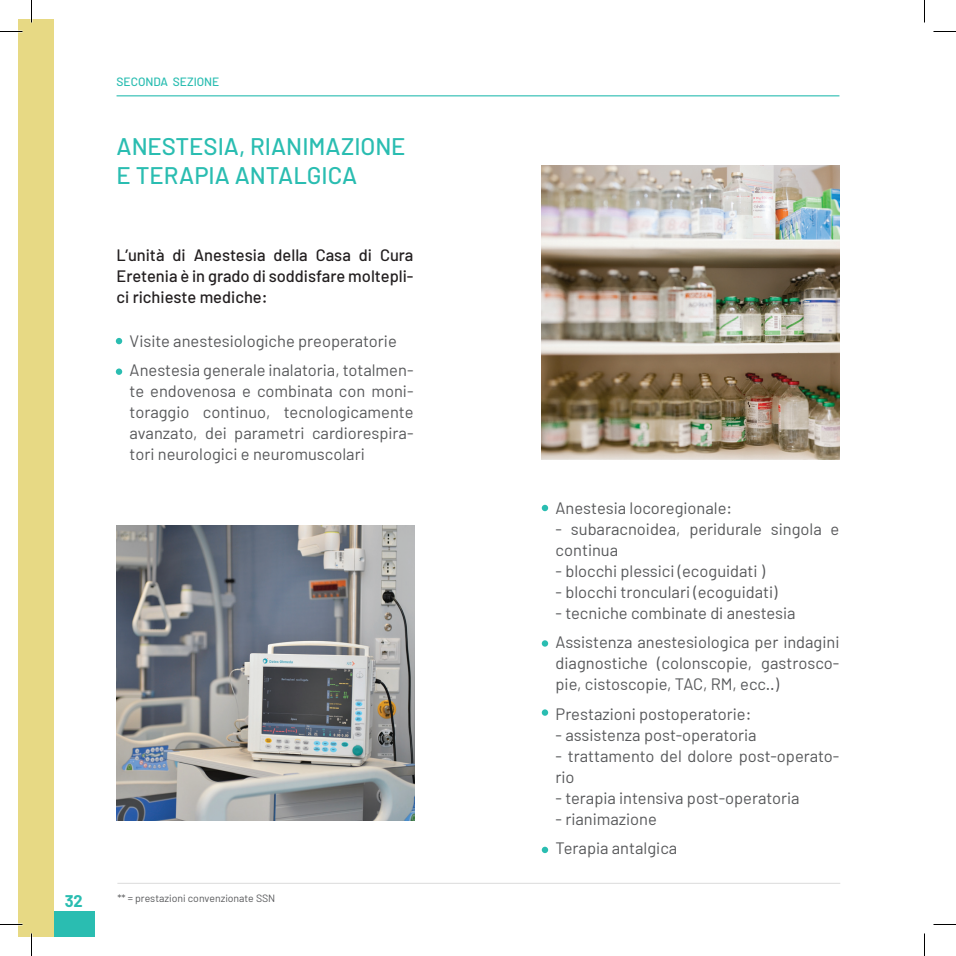
<style>
.page{position:relative;width:956px;height:956px;background:#fff}
.page>*{position:absolute;margin:0;border:0;box-sizing:border-box;transform-origin:0 0}
.t1{font:500 24px "Barlow";color:#2abdb1}
.t2{font:16.5px/21px "Barlow";color:#57585a;text-align:justify}
.t3{font:500 16.5px/21px "Barlow";color:#231f20;text-align:justify}
.t4{font:700 16.5px "Barlow";color:#2abdb1}
.t5{font:500 12px "Barlow";color:#2abdb1}
.t6{font:10.5px "Barlow";color:#57585a}
</style>
<div class="page">
<div style="left:52px;top:912px;width:43px;height:25px;background:#2abdb1"></div>
<div style="left:19px;top:19px;width:35px;height:917px;background:#e7d984"></div>
<hr style="left:117px;top:95px;width:722px;height:1px;background:#2abdb1">
<div style="left:116px;top:368px;width:6px;height:7px;background:#2abdb1;border-radius:50%"></div>
<div style="left:542px;top:640px;width:6px;height:7px;background:#2abdb1;border-radius:50%"></div>
<svg style="left:542px;top:847px;width:6px;height:6px"></svg>
<div style="left:542px;top:709px;width:6px;height:7px;background:#2abdb1;border-radius:50%"></div>
<svg style="left:116px;top:338px;width:6px;height:6px"></svg>
<svg style="left:542px;top:505px;width:6px;height:6px"></svg>
<hr style="left:117px;top:883px;width:723px;height:1px;background:#57585a">
<img style="left:117px;top:526px;width:297px;height:294px">
<img style="left:542px;top:165px;width:297px;height:295px">
<hr style="left:0;top:923px;width:22px;height:2px;background:#fff">
<svg style="left:0;top:31px;width:22px;height:1px"></svg>
<svg style="left:933px;top:31px;width:23px;height:1px"></svg>
<svg style="left:0;top:924px;width:22px;height:1px"></svg>
<svg style="left:933px;top:924px;width:23px;height:1px"></svg>
<svg style="left:31px;top:0;width:1px;height:23px"></svg>
<svg style="left:31px;top:933px;width:1px;height:23px"></svg>
<svg style="left:924px;top:0;width:1px;height:23px"></svg>
<svg style="left:924px;top:933px;width:1px;height:23px"></svg>
<p class="t5" style="left:117px;top:74px;width:104px">SECONDA SEZIONE</p>
<p class="t1" style="left:117px;top:131px;width:291px">ANESTESIA, RIANIMAZIONE</p>
<p class="t1" style="left:117px;top:160px;width:242px">E TERAPIA ANTALGICA</p>
<p class="t3" style="left:117px;top:244px;width:298px">L’unità di Anestesia della Casa di Cura Eretenia è in grado di soddisfare moltepli&shy;ci richieste mediche:</p>
<p class="t2" style="left:130px;top:330px;width:269px">Visite anestesiologiche preoperatorie</p>
<p class="t2" style="left:130px;top:360px;width:285px">Anestesia generale inalatoria, totalmen&shy;te endovenosa e combinata con moni&shy;toraggio continuo, tecnologicamente avanzato, dei parametri cardiorespira&shy;tori neurologici e neuromuscolari</p>
<p class="t4" style="left:65px;top:891px;width:20px">32</p>
<p class="t6" style="left:117px;top:892px;width:159px">** = prestazioni convenzionate SSN</p>
<p class="t2" style="left:556px;top:497px;width:178px">Anestesia locoregionale:</p>
<p class="t2" style="left:556px;top:518px;width:285px">- subaracnoidea, peridurale singola e continua</p>
<p class="t2" style="left:556px;top:560px;width:211px">- blocchi plessici (ecoguidati )</p>
<p class="t2" style="left:556px;top:581px;width:223px">- blocchi tronculari (ecoguidati)</p>
<p class="t2" style="left:556px;top:602px;width:242px">- tecniche combinate di anestesia</p>
<p class="t2" style="left:556px;top:631px;width:285px">Assistenza anestesiologica per indagini diagnostiche (colonscopie, gastrosco&shy;pie, cistoscopie, TAC, RM, ecc..)</p>
<p class="t2" style="left:556px;top:703px;width:197px">Prestazioni postoperatorie:</p>
<p class="t2" style="left:556px;top:724px;width:203px">- assistenza post-operatoria</p>
<p class="t2" style="left:556px;top:745px;width:285px">- trattamento del dolore post-operato&shy;rio</p>
<p class="t2" style="left:556px;top:787px;width:246px">- terapia intensiva post-operatoria</p>
<p class="t2" style="left:556px;top:808px;width:103px">- rianimazione</p>
<p class="t2" style="left:556px;top:837px;width:123px">Terapia antalgica</p>
</div>
